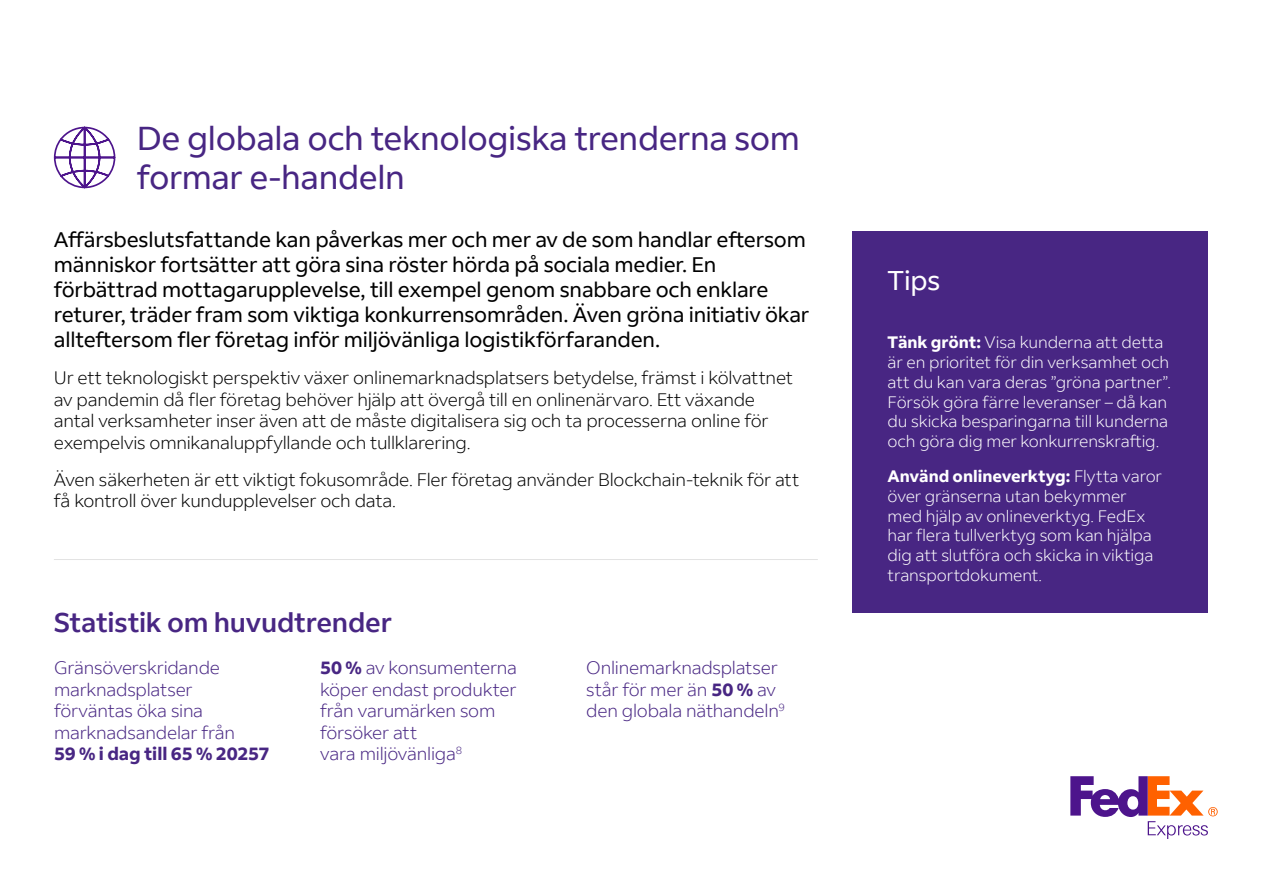
<style>
.page{position:relative;width:1263px;height:893px;background:#fff}
.page>*{position:absolute;margin:0;border:0;box-sizing:border-box;transform-origin:0 0}
.t1{font:33px/39.6px "Fed Ex Sans";letter-spacing:-.01em;color:#482683}
.t2{font:500 27px "Fed Ex Sans";letter-spacing:-.01em;color:#482683}
.t3{font:27px "Fed Ex Sans";color:#fff}
.t4{font:21px/25.2px "Fed Ex Sans";letter-spacing:-.01em;color:#000}
.t5{font:300 18px/21.6px "Fed Ex Sans";letter-spacing:-.015em;color:#000}
.t6{font:300 18px/21.6px "Fed Ex Sans";letter-spacing:-.015em;color:#482683}
.t7{font:700 18px "Fed Ex Sans";letter-spacing:-.01em;color:#482683}
.t8{font:300 16.5px/19.8px "Fed Ex Sans";letter-spacing:-.01em;color:#fff}
.s1{font-weight:700}
</style>
<div class="page">
<svg style="left:1070px;top:776px;width:148px;height:63px"></svg>
<div style="left:852px;top:231px;width:356px;height:381px;background:#482683"></div>
<hr style="left:54px;top:559px;width:764px;height:1px;background:#e3e3e3">
<svg style="left:53px;top:126px;width:63px;height:63px"></svg>
<h1 class="t1" style="left:137px;top:118px;width:665px">De globala och teknologiska trenderna som formar e-handeln</h1>
<p class="t4" style="left:54px;top:227px;width:757px">Affärsbeslutsfattande kan påverkas mer och mer av de som handlar eftersom människor fortsätter att göra sina röster hörda på sociala medier. En förbättrad mottagarupplevelse, till exempel genom snabbare och enklare returer, träder fram som viktiga konkurrensområden. Även gröna initiativ ökar allteftersom fler företag inför miljövänliga logistikförfaranden.</p>
<p class="t5" style="left:54px;top:367px;width:741px">Ur ett teknologiskt perspektiv växer onlinemarknadsplatsers betydelse, främst i kölvattnet av pandemin då fler företag behöver hjälp att övergå till en onlinenärvaro. Ett växande antal verksamheter inser även att de måste digitalisera sig och ta processerna online för exempelvis omnikanaluppfyllande och tullklarering.</p>
<p class="t5" style="left:54px;top:468px;width:747px">Även säkerheten är ett viktigt fokusområde. Fler företag använder Blockchain-teknik för att få kontroll över kundupplevelser och data.</p>
<h2 class="t2" style="left:54px;top:607px;width:339px">Statistik om huvudtrender</h2>
<p class="t6" style="left:54px;top:657px;width:183px">Gränsöverskridande marknadsplatser förväntas öka sina marknadsandelar från</p>
<p class="t7" style="left:54px;top:744px;width:217px">59 % i dag till 65 % 20257</p>
<p class="t6" style="left:320px;top:657px;width:199px"><span class="s1">50 %</span> av konsumenterna köper endast produkter från varumärken som försöker att<br>vara miljövänliga<sup>8</sup></p>
<p class="t6" style="left:586px;top:657px;width:200px">Onlinemarknadsplatser står för mer än <span class="s1">50 %</span> av den globala näthandeln<sup>9</sup></p>
<h2 class="t3" style="left:888px;top:265px;width:54px">Tips</h2>
<p class="t8" style="left:888px;top:333px;width:285px"><span class="s1">Tänk grönt:</span> Visa kunderna att detta är en prioritet för din verksamhet och att du kan vara deras ”gröna partner”.<br>Försök göra färre leveranser – då kan du skicka besparingarna till kunderna och göra dig mer konkurrenskraftig.</p>
<p class="t8" style="left:888px;top:466px;width:276px"><span class="s1">Använd onlineverktyg:</span> Flytta varor över gränserna utan bekymmer med hjälp av onlineverktyg. FedEx har flera tullverktyg som kan hjälpa dig att slutföra och skicka in viktiga transportdokument.</p>
</div>
